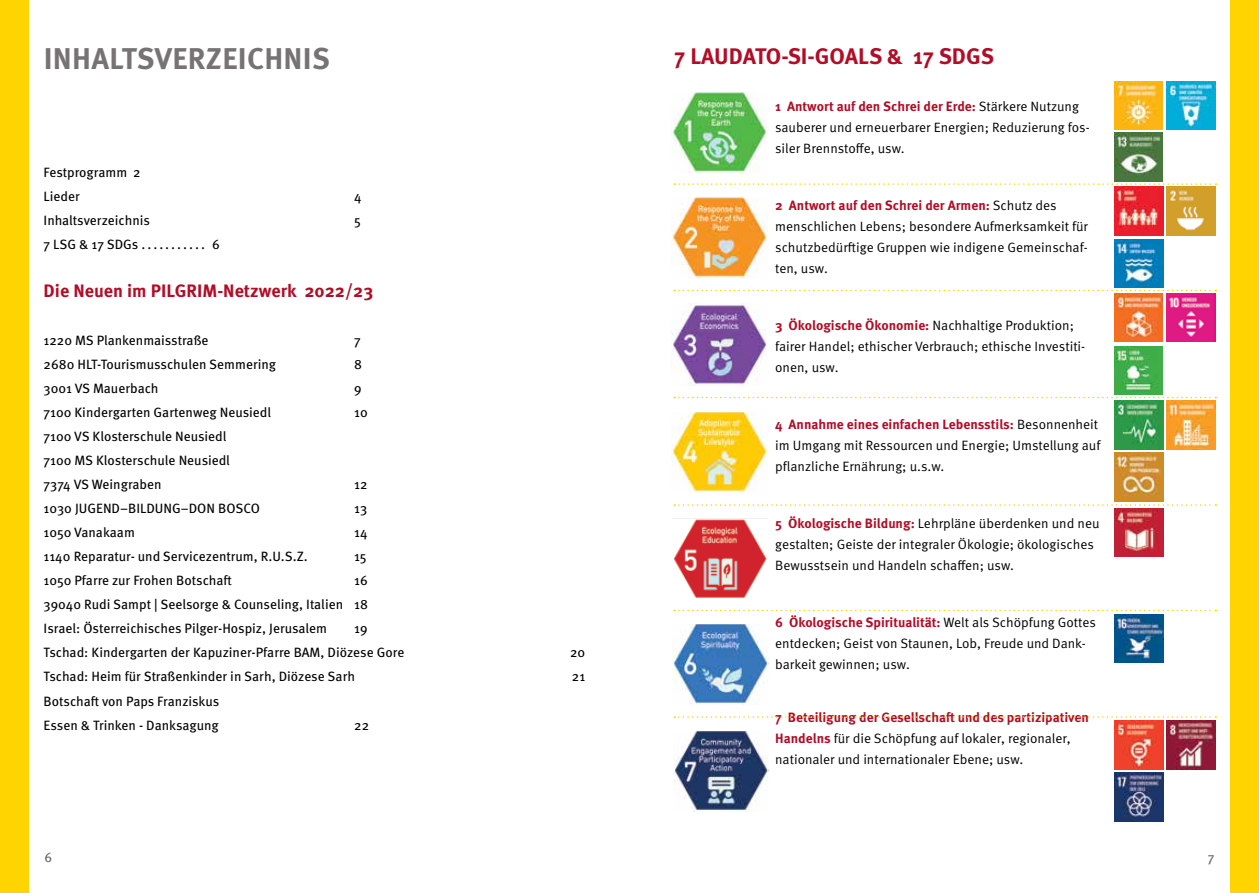
<style>
.page{position:relative;width:1259px;height:893px;background:#fff}
.page>*{position:absolute;margin:0;border:0;box-sizing:border-box;transform-origin:0 0}
.t1{font:700 30px "Meta Pro";letter-spacing:.01em;color:#777373}
.t2{font:700 22.5px "Meta Pro";color:#b10d27}
.t3{font:700 18px "Meta Pro";color:#b10d27}
.t4{font:13.5px/21px "Meta Pro Norm";color:#000}
.t5{font:13.5px/24px "Meta Pro";color:#000}
.t6{font:700 13.5px "Meta Pro";color:#b10d27}
.t7{font:13.5px "Meta Pro";color:#676463}
.s1{font-family:"Meta Pro Norm";font-weight:400;color:#000}
.s2{font-family:"Meta Pro";font-weight:700;color:#b10d27}
</style>
<div class="page">
<div style="left:1229px;top:0;width:30px;height:893px;background:#ffd400"></div>
<div style="left:0;top:0;width:29px;height:893px;background:#ffd400"></div>
<img style="left:671px;top:92px;width:96px;height:81px">
<img style="left:671px;top:197px;width:96px;height:81px">
<img style="left:671px;top:304px;width:96px;height:81px">
<img style="left:671px;top:412px;width:96px;height:80px">
<img style="left:673px;top:519px;width:94px;height:79px">
<img style="left:672px;top:624px;width:96px;height:80px">
<img style="left:673px;top:731px;width:96px;height:80px">
<img style="left:1114px;top:187px;width:49px;height:48px">
<img style="left:1167px;top:187px;width:48px;height:48px">
<img style="left:1114px;top:401px;width:49px;height:48px">
<img style="left:1114px;top:508px;width:49px;height:49px">
<img style="left:1114px;top:721px;width:49px;height:48px">
<img style="left:1166px;top:81px;width:49px;height:49px">
<img style="left:1114px;top:81px;width:48px;height:49px">
<img style="left:1167px;top:721px;width:48px;height:48px">
<img style="left:1114px;top:293px;width:48px;height:49px">
<img style="left:1166px;top:293px;width:49px;height:49px">
<img style="left:1167px;top:401px;width:48px;height:48px">
<img style="left:1114px;top:453px;width:49px;height:48px">
<img style="left:1114px;top:133px;width:48px;height:48px">
<img style="left:1114px;top:239px;width:49px;height:49px">
<img style="left:1114px;top:346px;width:48px;height:49px">
<img style="left:1114px;top:614px;width:49px;height:48px">
<img style="left:1114px;top:773px;width:49px;height:48px">
<svg style="left:674px;top:183px;width:542px;height:2px"></svg>
<svg style="left:674px;top:290px;width:542px;height:1px"></svg>
<svg style="left:674px;top:397px;width:542px;height:1px"></svg>
<svg style="left:674px;top:504px;width:542px;height:2px"></svg>
<svg style="left:674px;top:610px;width:542px;height:1px"></svg>
<svg style="left:674px;top:716px;width:542px;height:2px"></svg>
<h1 class="t1" style="left:44px;top:36px;width:288px">INHALTSVERZEICHNIS</h1>
<p class="t5" style="left:44px;top:160px;width:99px">Festprogramm 2<br>Lieder</p>
<p class="t5" style="left:354px;top:184px;width:9px">4</p>
<p class="t5" style="left:44px;top:208px;width:108px">Inhaltsverzeichnis</p>
<p class="t5" style="left:354px;top:208px;width:8px">5</p>
<p class="t5" style="left:44px;top:232px;width:178px">7 LSG &amp; 17 SDGs ........... 6</p>
<h3 class="t3" style="left:44px;top:277px;width:331px">Die Neuen im PILGRIM-Netzwerk 2022/23</h3>
<p class="t5" style="left:44px;top:328px;width:166px">1220 MS Plankenmaisstraße</p>
<p class="t5" style="left:354px;top:328px;width:8px">7</p>
<p class="t5" style="left:44px;top:352px;width:234px">2680 HLT-Tourismusschulen Semmering</p>
<p class="t5" style="left:354px;top:352px;width:9px">8</p>
<p class="t5" style="left:44px;top:376px;width:117px">3001 VS Mauerbach</p>
<p class="t5" style="left:354px;top:376px;width:9px">9</p>
<p class="t5" style="left:44px;top:400px;width:229px">7100 Kindergarten Gartenweg Neusiedl</p>
<p class="t5" style="left:354px;top:400px;width:15px">10</p>
<p class="t5" style="left:44px;top:424px;width:188px">7100 VS Klosterschule Neusiedl<br>7100 MS Klosterschule Neusiedl<br>7374 VS Weingraben</p>
<p class="t5" style="left:354px;top:472px;width:15px">12</p>
<p class="t5" style="left:44px;top:496px;width:218px">1030 JUGEND–BILDUNG–DON BOSCO</p>
<p class="t5" style="left:354px;top:496px;width:14px">13</p>
<p class="t5" style="left:44px;top:520px;width:93px">1050 Vanakaam</p>
<p class="t5" style="left:354px;top:520px;width:15px">14</p>
<p class="t5" style="left:44px;top:544px;width:266px">1140 Reparatur- und Servicezentrum, R.U.S.Z.</p>
<p class="t5" style="left:354px;top:544px;width:14px">15</p>
<p class="t5" style="left:44px;top:568px;width:190px">1050 Pfarre zur Frohen Botschaft</p>
<p class="t5" style="left:44px;top:568px;width:326px;text-align:justify;text-indent:310px">16<br>39040 Rudi Sampt | Seelsorge &amp; Counseling, Italien 18<br>Israel: Österreichisches Pilger-Hospiz, Jerusalem</p>
<p class="t5" style="left:44px;top:616px;width:362px;text-indent:310px">19<br>Tschad: Kindergarten der Kapuziner-Pfarre BAM, Diözese Gore</p>
<p class="t5" style="left:570px;top:640px;width:17px">20</p>
<p class="t5" style="left:44px;top:664px;width:313px">Tschad: Heim für Straßenkinder in Sarh, Diözese Sarh</p>
<p class="t5" style="left:572px;top:664px;width:15px">21</p>
<p class="t5" style="left:44px;top:688px;width:177px">Botschaft von Paps Franziskus<br>Essen &amp; Trinken - Danksagung</p>
<p class="t5" style="left:354px;top:712px;width:16px">22</p>
<h2 class="t2" style="left:674px;top:38px;width:321px">7 LAUDATO-SI-GOALS &amp; 17 SDGS</h2>
<p class="t6" style="left:775px;top:96px;width:305px">1 Antwort auf den Schrei der Erde: <span class="s1">Stärkere Nutzung</span></p>
<p class="t4" style="left:775px;top:116px;width:316px">sauberer und erneuerbarer Energien; Reduzierung fos&shy;siler Brennstoffe, usw.</p>
<p class="t6" style="left:775px;top:195px;width:283px">2 Antwort auf den Schrei der Armen: <span class="s1">Schutz des</span></p>
<p class="t4" style="left:775px;top:215px;width:314px;text-align:justify">menschlichen Lebens; besondere Aufmerksamkeit für schutzbedürftige Gruppen wie indigene Gemeinschaf&shy;ten, usw.</p>
<p class="t4" style="left:775px;top:314px;width:312px"><span class="s2">3 Ökologische Ökonomie:</span> Nachhaltige Produktion; fairer Handel; ethischer Verbrauch; ethische Investiti&shy;onen, usw.</p>
<p class="t6" style="left:775px;top:414px;width:325px">4 Annahme eines einfachen Lebensstils: <span class="s1">Besonnenheit</span></p>
<p class="t4" style="left:775px;top:434px;width:327px">im Umgang mit Ressourcen und Energie; Umstellung auf pflanzliche Ernährung; u.s.w.</p>
<p class="t4" style="left:775px;top:512px;width:326px"><span class="s2">5 Ökologische Bildung:</span> Lehrpläne überdenken und neu gestalten; Geiste der integraler Ökologie; ökologisches<br>Bewusstsein und Handeln schaffen; usw.</p>
<p class="t6" style="left:775px;top:612px;width:322px">6 Ökologische Spiritualität: <span class="s1">Welt als Schöpfung Gottes</span></p>
<p class="t4" style="left:775px;top:632px;width:312px">entdecken; Geist von Staunen, Lob, Freude und Dank&shy;barkeit gewinnen; usw.</p>
<p class="t6" style="left:775px;top:706px;width:315px">7 Beteiligung der Gesellschaft und des partizipativen</p>
<p class="t4" style="left:775px;top:727px;width:297px"><span class="s2">Handelns</span> für die Schöpfung auf lokaler, regionaler, nationaler und internationaler Ebene; usw.</p>
<p class="t7" style="left:45px;top:847px;width:9px">6</p>
<p class="t7" style="left:1207px;top:847px;width:8px">7</p>
</div>
